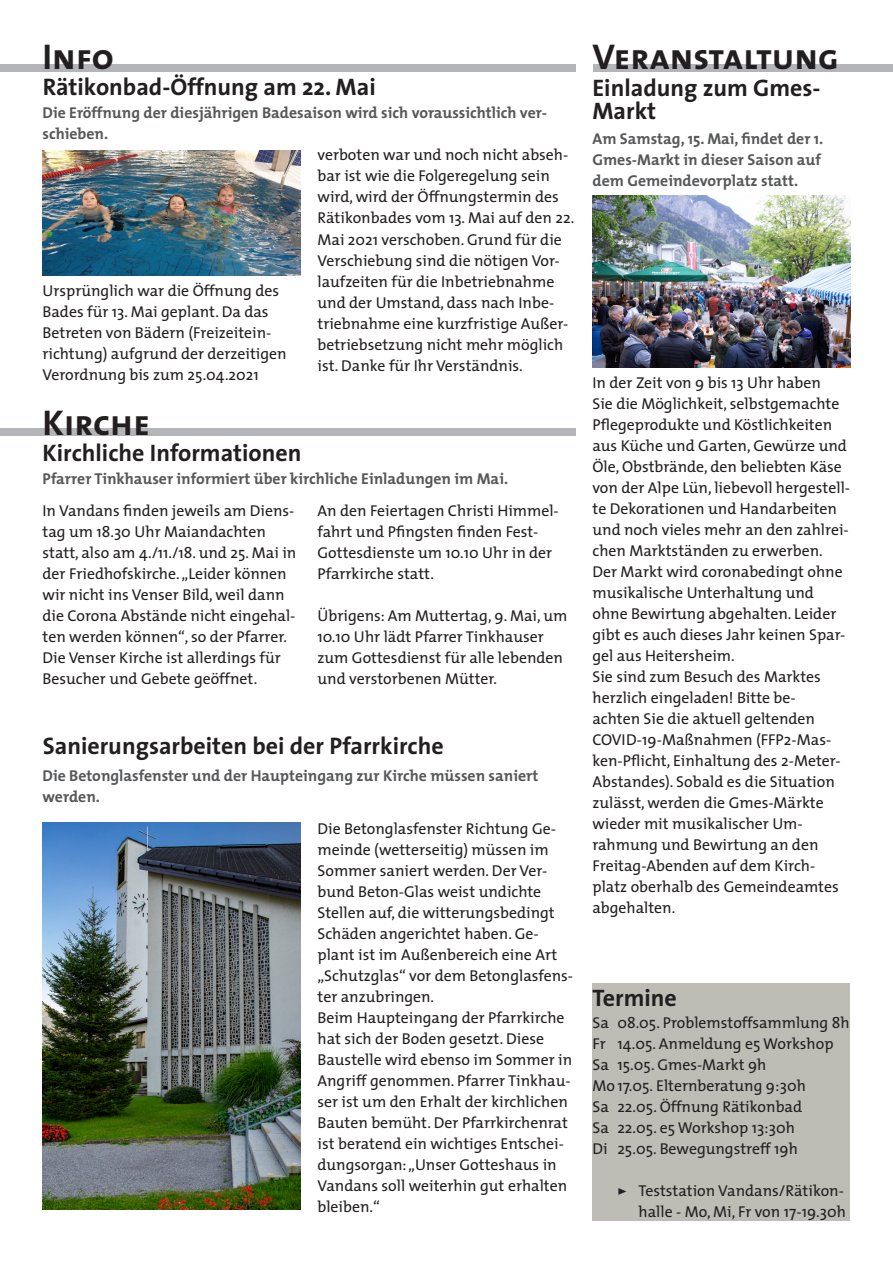
<style>
.page{position:relative;width:893px;height:1263px;background:#fff}
.page>*{position:absolute;margin:0;border:0;box-sizing:border-box;transform-origin:0 0}
.t1{font:36px "The Sans Bold Caps";color:#231f20}
.Überschrift_2{font:700 24px/22.5px "The Sans";color:#231f20}
.Haupttext{font:15.75px/21px "The Mix";color:#231f20}
.Text_grau_fett{font:700 15.75px/21px "The Mix";color:#57585a}
.s1{font-family:"The Sans Bold Caps"}
</style>
<div class="page">
<div style="left:592px;top:983px;width:258px;height:237px;background:#bdbdb6"></div>
<div style="left:593px;top:64px;width:300px;height:7px;background:#b4b5b8"></div>
<div style="left:0;top:64px;width:575px;height:8px;background:#b4b5b8"></div>
<div style="left:0;top:428px;width:575px;height:8px;background:#b4b5b8"></div>
<img style="left:42px;top:822px;width:258px;height:387px">
<img style="left:592px;top:196px;width:258px;height:172px">
<img style="left:43px;top:151px;width:257px;height:125px">
<p class="t1" style="left:43px;top:26px;width:73px">Info</p>
<p class="Überschrift_2" style="left:43px;top:75px;width:334px">Rätikonbad-Öffnung am 22. Mai</p>
<p class="Text_grau_fett" style="left:43px;top:102px;width:506px">Die Eröffnung der diesjährigen Badesaison wird sich voraussichtlich ver&shy;schieben.</p>
<p class="Haupttext" style="left:43px;top:280px;width:246px">Ursprünglich war die Öffnung des Bades für 13. Mai geplant. Da das Betreten von Bädern (Freizeitein&shy;richtung) aufgrund der derzeitigen Verordnung bis zum 25.04.2021</p>
<p class="t1" style="left:43px;top:392px;width:109px">Kirche</p>
<p class="Überschrift_2" style="left:43px;top:441px;width:260px">Kirchliche Informationen</p>
<p class="Haupttext" style="left:317px;top:144px;width:258px">verboten war und noch nicht abseh&shy;bar ist wie die Folgeregelung sein wird, wird der Öffnungstermin des Rätikonbades vom 13. Mai auf den 22.<br>Mai 2021 verschoben. Grund für die Verschiebung sind die nötigen Vor&shy;laufzeiten für die Inbetriebnahme und der Umstand, dass nach Inbe&shy;triebnahme eine kurzfristige Außer&shy;betriebsetzung nicht mehr möglich ist. Danke für Ihr Verständnis.</p>
<p class="Text_grau_fett" style="left:42px;top:468px;width:467px">Pfarrer Tinkhauser informiert über kirchliche Einladungen im Mai.</p>
<p class="Haupttext" style="left:43px;top:499px;width:255px">In Vandans finden jeweils am Diens&shy;tag um 18.30 Uhr Maiandachten statt, also am 4./11./18. und 25. Mai in der Friedhofskirche. „Leider können wir nicht ins Venser Bild, weil dann die Corona Abstände nicht eingehal&shy;ten werden können“, so der Pfarrer.<br>Die Venser Kirche ist allerdings für Besucher und Gebete geöffnet.</p>
<p class="Haupttext" style="left:317px;top:499px;width:243px">An den Feiertagen Christi Himmel&shy;fahrt und Pfingsten finden Fest-<br>Gottesdienste um 10.10 Uhr in der<br>Pfarrkirche statt.</p>
<p class="Haupttext" style="left:317px;top:604px;width:251px">Übrigens: Am Muttertag, 9. Mai, um<br>10.10 Uhr lädt Pfarrer Tinkhauser zum Gottesdienst für alle lebenden und verstorbenen Mütter.</p>
<p class="Überschrift_2" style="left:43px;top:734px;width:402px">Sanierungsarbeiten bei der Pfarrkirche</p>
<p class="Text_grau_fett" style="left:43px;top:765px;width:497px">Die Betonglasfenster und der Haupteingang zur Kirche müssen saniert werden.</p>
<p class="Haupttext" style="left:317px;top:818px;width:257px">Die Betonglasfenster Richtung Ge&shy;meinde (wetterseitig) müssen im<br>Sommer saniert werden. Der Ver&shy;bund Beton-Glas weist undichte<br>Stellen auf, die witterungsbedingt<br>Schäden angerichtet haben. Ge&shy;plant ist im Außenbereich eine Art „Schutzglas“ vor dem Betonglasfens&shy;ter anzubringen.</p>
<p class="Haupttext" style="left:317px;top:1007px;width:256px">Beim Haupteingang der Pfarrkirche hat sich der Boden gesetzt. Diese Baustelle wird ebenso im Sommer in Angriff genommen. Pfarrer Tinkhau&shy;ser ist um den Erhalt der kirchlichen Bauten bemüht. Der Pfarrkirchenrat ist beratend ein wichtiges Entschei&shy;dungsorgan: „Unser Gotteshaus in Vandans soll weiterhin gut erhalten bleiben.“</p>
<p class="t1" style="left:592px;top:26px;width:248px">Veranstaltung</p>
<p class="Überschrift_2" style="left:592px;top:76px;width:230px">Einladung zum Gmes-<br>Markt</p>
<p class="Text_grau_fett" style="left:592px;top:128px;width:232px">Am Samstag, 15. Mai, findet der 1.<br>Gmes-Markt in dieser Saison auf dem Gemeindevorplatz statt.</p>
<p class="Haupttext" style="left:592px;top:372px;width:259px">In der Zeit von 9 bis 13 Uhr haben<br>Sie die Möglichkeit, selbstgemachte Pflegeprodukte und Köstlichkeiten aus Küche und Garten, Gewürze und Öle, Obstbrände, den beliebten Käse von der Alpe Lün, liebevoll hergestell&shy;te Dekorationen und Handarbeiten und noch vieles mehr an den zahlrei&shy;chen Marktständen zu erwerben.</p>
<p class="Haupttext" style="left:592px;top:561px;width:254px">Der Markt wird coronabedingt ohne musikalische Unterhaltung und ohne Bewirtung abgehalten. Leider gibt es auch dieses Jahr keinen Spar&shy;gel aus Heitersheim.</p>
<p class="Haupttext" style="left:592px;top:666px;width:250px">Sie sind zum Besuch des Marktes herzlich eingeladen! Bitte be&shy;achten Sie die aktuell geltenden<br>COVID-19-Maßnahmen (FFP2-Mas&shy;ken-Pflicht, Einhaltung des 2-Meter-<br>Abstandes). Sobald es die Situation zulässt, werden die Gmes-Märkte wieder mit musikalischer Um&shy;rahmung und Bewirtung an den<br>Freitag-Abenden auf dem Kirch&shy;platz oberhalb des Gemeindeamtes abgehalten.</p>
<p class="Überschrift_2" style="left:592px;top:986px;width:86px">Termine</p>
<p class="Haupttext" style="left:592px;top:1011px;width:18px">Sa</p>
<p class="Haupttext" style="left:592px;top:1032px;width:15px">Fr</p>
<p class="Haupttext" style="left:592px;top:1053px;width:18px">Sa</p>
<p class="Haupttext" style="left:592px;top:1095px;width:18px">Sa</p>
<p class="Haupttext" style="left:592px;top:1116px;width:18px">Sa</p>
<p class="Haupttext" style="left:592px;top:1137px;width:17px">Di</p>
<p class="Haupttext" style="left:617px;top:1011px;width:234px">08.05. Problemstoffsammlung 8h</p>
<p class="Haupttext" style="left:617px;top:1032px;width:218px">14.05. Anmeldung e5 Workshop</p>
<p class="Haupttext" style="left:617px;top:1053px;width:151px">15.05. Gmes-Markt 9h</p>
<p class="Haupttext" style="left:592px;top:1074px;width:215px">Mo17.05. Elternberatung 9:30h</p>
<p class="Haupttext" style="left:617px;top:1095px;width:186px">22.05. Öffnung Rätikonbad</p>
<p class="Haupttext" style="left:617px;top:1116px;width:179px">22.05. e5 Workshop 13:30h</p>
<p class="Haupttext" style="left:617px;top:1137px;width:182px">25.05. Bewegungstreff 19h</p>
<p class="Haupttext" style="left:617px;top:1179px;width:230px;text-align:right"><span class="s1">&gt;</span> Teststation Vandans/Rätikon&shy;halle - Mo, Mi, Fr von 17-19.30h</p>
</div>
